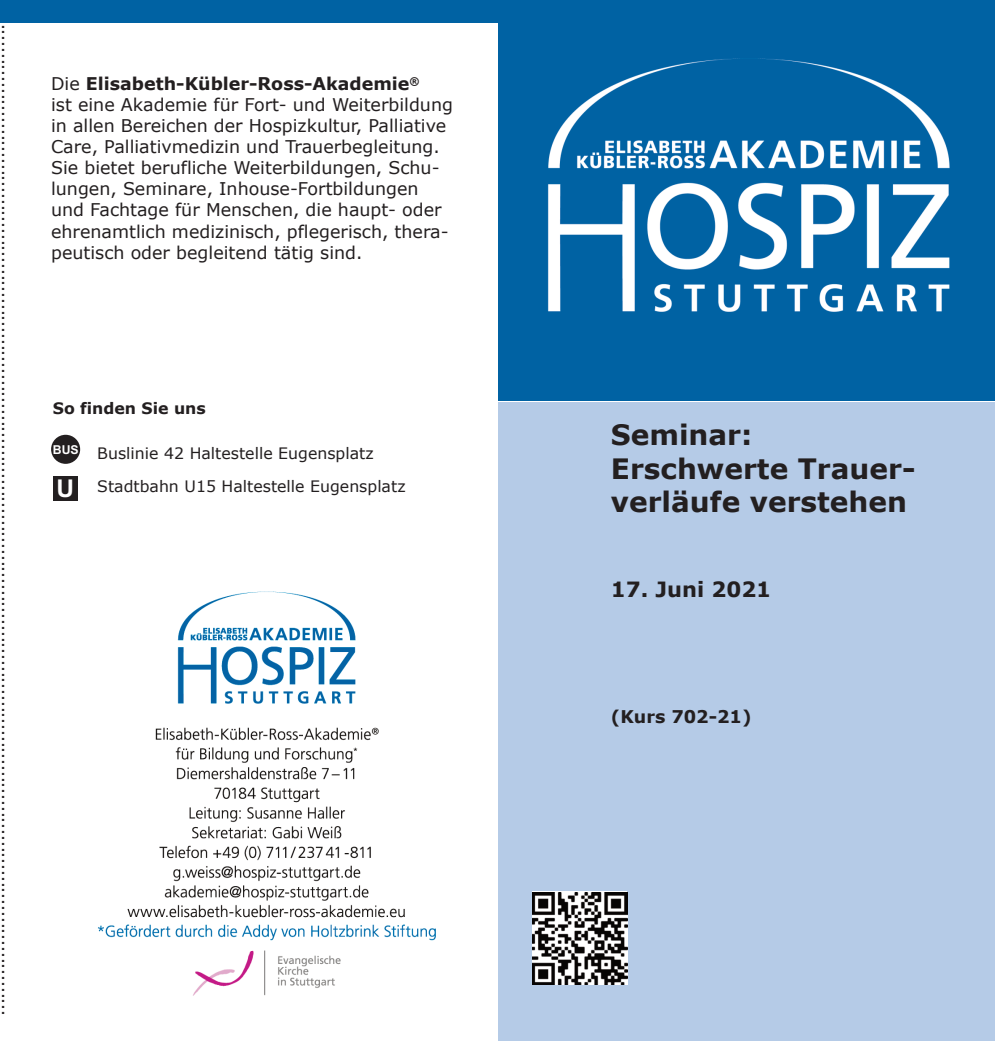
<style>
.page{position:relative;width:995px;height:1041px;background:#fff}
.page>*{position:absolute;margin:0;border:0;box-sizing:border-box;transform-origin:0 0}
.t1{font:700 28px/33.6px "Verdana";color:#231f20}
.t2{font:700 24.5px "Arial";color:#fff}
.t3{font:21px "Arial";color:#231f20}
.t4{font:700 21px "Verdana";color:#231f20}
.t5{font:17.5px/21px "Verdana";color:#231f20}
.t6{font:700 17.5px "Verdana";color:#231f20}
.t7{font:15.75px/33.6px "Verdana";color:#231f20}
.t8{font:700 15.75px "Verdana";color:#231f20}
.t9{font:700 12.25px "Arial";color:#fff}
.s1{font-weight:700}
</style>
<div class="page">
<img style="left:98px;top:591px;width:338px;height:405px">
<div style="left:498px;top:24px;width:497px;height:377px;background:#0062a3"></div>
<img style="left:548px;top:58px;width:402px;height:254px">
<div style="left:0;top:0;width:995px;height:23px;background:#0062a3"></div>
<div style="left:498px;top:402px;width:497px;height:639px;background:#b5cbe7"></div>
<svg style="left:533px;top:891px;width:94px;height:94px"></svg>
<img style="left:533px;top:892px;width:94px;height:92px">
<div style="left:53px;top:476px;width:25px;height:25px;background:#231f20"></div>
<div style="left:51px;top:435px;width:29px;height:29px;background:#231f20;border-radius:50%"></div>
<p class="t3" style="left:22px;top:24px;width:993px;rotate:90deg">..........................................................................................................................................................................</p>
<p class="t5" style="left:51px;top:73px;width:403px">Die <span class="s1">Elisabeth-Kübler-Ross-Akademie</span><sup>®<br></sup>ist eine Akademie für Fort- und Weiterbildung in allen Bereichen der Hospizkultur, Palliative Care, Palliativmedizin und Trauerbegleitung.<br>Sie bietet berufliche Weiterbildungen, Schu&shy;lungen, Seminare, Inhouse-Fortbildungen und Fachtage für Menschen, die haupt- oder ehrenamtlich medizinisch, pflegerisch, thera&shy;peutisch oder begleitend tätig sind.</p>
<p class="t8" style="left:53px;top:398px;width:154px">So finden Sie uns</p>
<p class="t9" style="left:53px;top:442px;width:27px">BUS</p>
<p class="t7" style="left:97px;top:435px;width:310px">Buslinie 42 Haltestelle Eugensplatz<br>Stadtbahn U15 Haltestelle Eugensplatz</p>
<h2 class="t2" style="left:56px;top:474px;width:19px">U</h2>
<h1 class="t1" style="left:611px;top:417px;width:306px">Seminar:<br>Erschwerte Trauer&shy;verläufe verstehen</h1>
<p class="t4" style="left:611px;top:575px;width:162px">17. Juni 2021</p>
<p class="t6" style="left:611px;top:705px;width:142px">(Kurs 702-21)</p>
</div>
